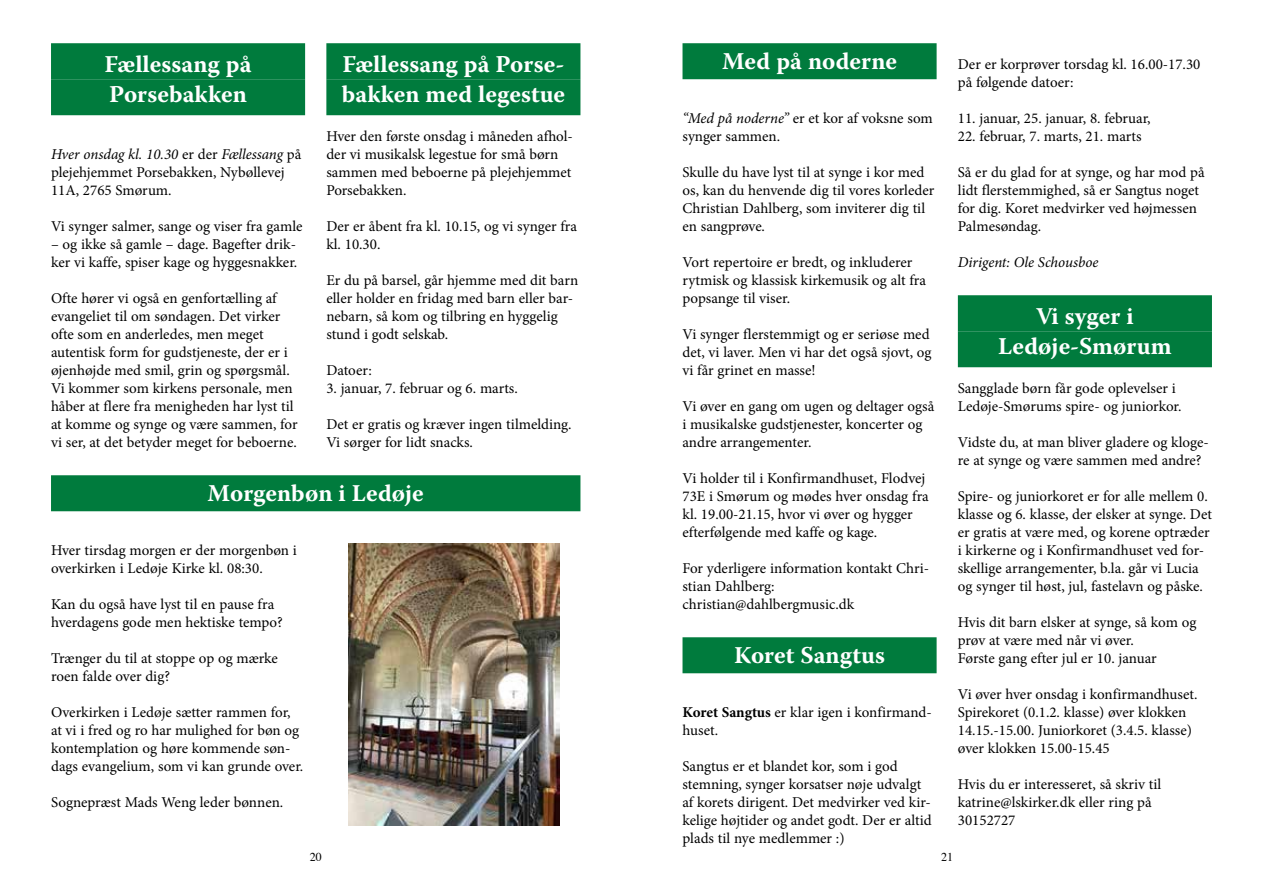
<style>
.page{position:relative;width:1263px;height:893px;background:#fff}
.page>*{position:absolute;margin:0;border:0;box-sizing:border-box;transform-origin:0 0}
.t1{font:700 24px/30px "Warnock Pro";color:#fff}
.t2{font:15px/18px "Minion Pro";color:#000}
.t3{font:italic 15px "Minion Pro";letter-spacing:-.005em;color:#000}
.t4{font:12px "Times";color:#000}
.s1{font-style:italic}
.s2{font-weight:700}
</style>
<div class="page">
<div style="left:51px;top:43px;width:254px;height:36px;background:#007b3d"></div>
<div style="left:51px;top:79px;width:254px;height:36px;background:#007b3d"></div>
<div style="left:326px;top:43px;width:254px;height:36px;background:#007b3d"></div>
<div style="left:326px;top:79px;width:254px;height:36px;background:#007b3d"></div>
<img style="left:349px;top:544px;width:211px;height:281px">
<div style="left:51px;top:475px;width:529px;height:36px;background:#007b3d"></div>
<div style="left:682px;top:43px;width:254px;height:36px;background:#007b3d"></div>
<div style="left:682px;top:637px;width:254px;height:36px;background:#007b3d"></div>
<div style="left:958px;top:295px;width:254px;height:36px;background:#007b3d"></div>
<div style="left:958px;top:331px;width:254px;height:36px;background:#007b3d"></div>
<h1 class="t1" style="left:105px;top:49px;width:148px">Fællessang på<br>Porsebakken</h1>
<p class="t2" style="left:51px;top:145px;width:252px"><span class="s1">Hver onsdag kl. 10.30</span> er der <span class="s1">Fællessang</span> på plejehjemmet Porsebakken, Nybøllevej<br>11A, 2765 Smørum.</p>
<p class="t2" style="left:51px;top:217px;width:253px">Vi synger salmer, sange og viser fra gamle</p>
<p class="t2" style="left:51px;top:235px;width:248px">– og ikke så gamle – dage. Bagefter drik&shy;ker vi kaffe, spiser kage og hyggesnakker.</p>
<p class="t2" style="left:51px;top:289px;width:248px">Ofte hører vi også en genfortælling af evangeliet til om søndagen. Det virker ofte som en anderledes, men meget autentisk form for gudstjeneste, der er i øjenhøjde med smil, grin og spørgsmål.<br>Vi kommer som kirkens personale, men håber at flere fra menigheden har lyst til at komme og synge og være sammen, for vi ser, at det betyder meget for beboerne.</p>
<h1 class="t1" style="left:342px;top:49px;width:225px">Fællessang på Porse&shy;bakken med legestue</h1>
<p class="t2" style="left:326px;top:127px;width:248px">Hver den første onsdag i måneden afhol&shy;der vi musikalsk legestue for små børn sammen med beboerne på plejehjemmet<br>Porsebakken.</p>
<p class="t2" style="left:326px;top:217px;width:252px">Der er åbent fra kl. 10.15, og vi synger fra kl. 10.30.</p>
<p class="t2" style="left:326px;top:271px;width:253px">Er du på barsel, går hjemme med dit barn eller holder en fridag med barn eller bar&shy;nebarn, så kom og tilbring en hyggelig stund i godt selskab.</p>
<p class="t2" style="left:326px;top:361px;width:47px">Datoer:</p>
<p class="t2" style="left:326px;top:379px;width:193px">3. januar, 7. februar og 6. marts.</p>
<p class="t2" style="left:326px;top:415px;width:247px">Det er gratis og kræver ingen tilmelding.<br>Vi sørger for lidt snacks.</p>
<h1 class="t1" style="left:208px;top:478px;width:218px">Morgenbøn i Ledøje</h1>
<p class="t2" style="left:51px;top:541px;width:247px">Hver tirsdag morgen er der morgenbøn i overkirken i Ledøje Kirke kl. 08:30.</p>
<p class="t2" style="left:51px;top:595px;width:233px">Kan du også have lyst til en pause fra hverdagens gode men hektiske tempo?</p>
<p class="t2" style="left:51px;top:649px;width:228px">Trænger du til at stoppe op og mærke roen falde over dig?</p>
<p class="t2" style="left:51px;top:703px;width:254px">Overkirken i Ledøje sætter rammen for, at vi i fred og ro har mulighed for bøn og kontemplation og høre kommende søn&shy;dags evangelium, som vi kan grunde over.</p>
<p class="t2" style="left:51px;top:793px;width:234px">Sognepræst Mads Weng leder bønnen.</p>
<h1 class="t1" style="left:722px;top:46px;width:177px">Med på noderne</h1>
<p class="t2" style="left:682px;top:109px;width:252px"><span class="s1">“Med på noderne”</span> er et kor af voksne som synger sammen.</p>
<p class="t2" style="left:682px;top:163px;width:253px">Skulle du have lyst til at synge i kor med os, kan du henvende dig til vores korleder Christian Dahlberg, som inviterer dig til en sangprøve.</p>
<p class="t2" style="left:682px;top:253px;width:245px">Vort repertoire er bredt, og inkluderer rytmisk og klassisk kirkemusik og alt fra popsange til viser.</p>
<p class="t2" style="left:682px;top:325px;width:251px">Vi synger flerstemmigt og er seriøse med det, vi laver. Men vi har det også sjovt, og vi får grinet en masse!</p>
<p class="t2" style="left:682px;top:397px;width:253px">Vi øver en gang om ugen og deltager også i musikalske gudstjenester, koncerter og andre arrangementer.</p>
<p class="t2" style="left:682px;top:469px;width:248px">Vi holder til i Konfirmandhuset, Flodvej 73E i Smørum og mødes hver onsdag fra kl. 19.00-21.15, hvor vi øver og hygger efterfølgende med kaffe og kage.</p>
<p class="t2" style="left:682px;top:559px;width:248px">For yderligere information kontakt Chri&shy;stian Dahlberg: christian@dahlbergmusic.dk</p>
<h1 class="t1" style="left:734px;top:640px;width:153px">Koret Sangtus</h1>
<p class="t2" style="left:682px;top:703px;width:251px"><span class="s2">Koret Sangtus</span> er klar igen i konfirmand&shy;huset.</p>
<p class="t2" style="left:682px;top:757px;width:251px">Sangtus er et blandet kor, som i god stemning, synger korsatser nøje udvalgt af korets dirigent. Det medvirker ved kir&shy;kelige højtider og andet godt. Der er altid plads til nye medlemmer :)</p>
<p class="t2" style="left:958px;top:55px;width:244px">Der er korprøver torsdag kl. 16.00-17.30 på følgende datoer:</p>
<p class="t2" style="left:958px;top:109px;width:194px">11. januar, 25. januar, 8. februar,</p>
<p class="t2" style="left:958px;top:127px;width:185px">22. februar, 7. marts, 21. marts</p>
<p class="t2" style="left:958px;top:163px;width:248px">Så er du glad for at synge, og har mod på lidt flerstemmighed, så er Sangtus noget for dig. Koret medvirker ved højmessen<br>Palmesøndag.</p>
<p class="t3" style="left:958px;top:252px;width:142px">Dirigent: Ole Schousboe</p>
<h1 class="t1" style="left:998px;top:301px;width:175px;text-align:center">Vi syger i<br>Ledøje-Smørum</h1>
<p class="t2" style="left:958px;top:379px;width:225px">Sangglade børn får gode oplevelser i<br>Ledøje-Smørums spire- og juniorkor.</p>
<p class="t2" style="left:958px;top:433px;width:252px">Vidste du, at man bliver gladere og kloge&shy;re at synge og være sammen med andre?</p>
<p class="t2" style="left:958px;top:487px;width:256px">Spire- og juniorkoret er for alle mellem 0. klasse og 6. klasse, der elsker at synge. Det er gratis at være med, og korene optræder i kirkerne og i Konfirmandhuset ved for&shy;skellige arrangementer, b.la. går vi Lucia og synger til høst, jul, fastelavn og påske.</p>
<p class="t2" style="left:958px;top:613px;width:240px">Hvis dit barn elsker at synge, så kom og prøv at være med når vi øver.<br>Første gang efter jul er 10. januar</p>
<p class="t2" style="left:958px;top:685px;width:241px">Vi øver hver onsdag i konfirmandhuset.<br>Spirekoret (0.1.2. klasse) øver klokken 14.15.-15.00. Juniorkoret (3.4.5. klasse) øver klokken 15.00-15.45</p>
<p class="t2" style="left:958px;top:775px;width:205px">Hvis du er interesseret, så skriv til katrine@lskirker.dk eller ring på<br>30152727</p>
<p class="t4" style="left:310px;top:846px;width:13px">20</p>
<p class="t4" style="left:941px;top:846px;width:13px">21</p>
</div>
